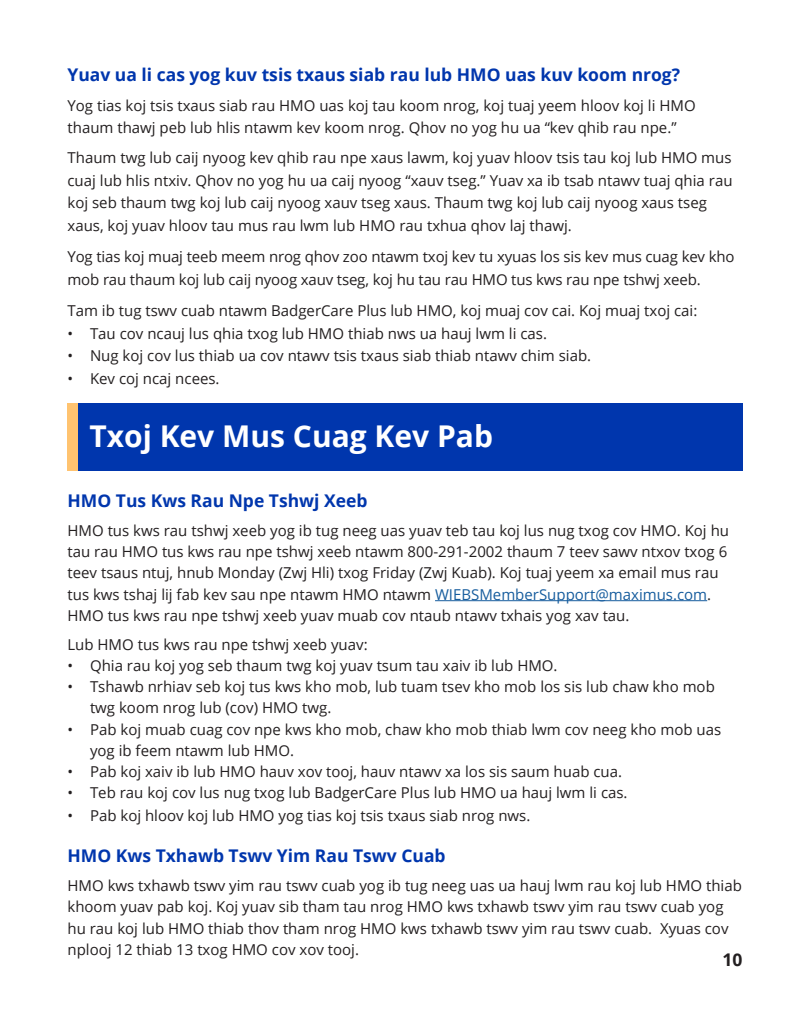
<style>
.page{position:relative;width:810px;height:1035px;background:#fff}
.page>*{position:absolute;margin:0;border:0;box-sizing:border-box;transform-origin:0 0}
.t1{font:700 30px "Open Sans";color:#fff}
.t2{font:700 17.5px "Open Sans";color:#0036ad}
.t3{font:700 17.5px "Open Sans";color:#231f20}
.t4{font:15px/21.2px "Open Sans";color:#231f20}
.s1{color:#175d9e}
</style>
<div class="page">
<div style="left:70px;top:403px;width:672px;height:67px;background:#0036ad"></div>
<div style="left:68px;top:403px;width:10px;height:67px;background:#ffc370"></div>
<hr style="left:435px;top:600px;width:272px;height:1px;background:#175d9e">
<p class="t2" style="left:68px;top:62px;width:614px">Yuav ua li cas yog kuv tsis txaus siab rau lub HMO uas kuv koom nrog?</p>
<p class="t4" style="left:68px;top:94px;width:630px;line-height:22.5px">Yog tias koj tsis txaus siab rau HMO uas koj tau koom nrog, koj tuaj yeem hloov koj li HMO thaum thawj peb lub hlis ntawm kev koom nrog. Qhov no yog hu ua “kev qhib rau npe.”</p>
<p class="t4" style="left:68px;top:146px;width:667px;line-height:22.5px">Thaum twg lub caij nyoog kev qhib rau npe xaus lawm, koj yuav hloov tsis tau koj lub HMO mus cuaj lub hlis ntxiv. Qhov no yog hu ua caij nyoog “xauv tseg.” Yuav xa ib tsab ntawv tuaj qhia rau koj seb thaum twg koj lub caij nyoog xauv tseg xaus. Thaum twg koj lub caij nyoog xaus tseg xaus, koj yuav hloov tau mus rau lwm lub HMO rau txhua qhov laj thawj.</p>
<p class="t4" style="left:68px;top:245px;width:669px;line-height:22.5px">Yog tias koj muaj teeb meem nrog qhov zoo ntawm txoj kev tu xyuas los sis kev mus cuag kev kho mob rau thaum koj lub caij nyoog xauv tseg, koj hu tau rau HMO tus kws rau npe tshwj xeeb.</p>
<p class="t4" style="left:68px;top:300px;width:631px">Tam ib tug tswv cuab ntawm BadgerCare Plus lub HMO, koj muaj cov cai. Koj muaj txoj cai:</p>
<p class="t4" style="left:68px;top:322px;width:481px">• Tau cov ncauj lus qhia txog lub HMO thiab nws ua hauj lwm li cas.</p>
<p class="t4" style="left:68px;top:345px;width:525px">• Nug koj cov lus thiab ua cov ntawv tsis txaus siab thiab ntawv chim siab.</p>
<p class="t4" style="left:68px;top:367px;width:154px">• Kev coj ncaj ncees.</p>
<p class="t1" style="left:89px;top:415px;width:405px">Txoj Kev Mus Cuag Kev Pab</p>
<p class="t2" style="left:68px;top:488px;width:302px">HMO Tus Kws Rau Npe Tshwj Xeeb</p>
<p class="t4" style="left:68px;top:519px;width:663px">HMO tus kws rau tshwj xeeb yog ib tug neeg uas yuav teb tau koj lus nug txog cov HMO. Koj hu tau rau HMO tus kws rau npe tshwj xeeb ntawm 800-291-2002 thaum 7 teev sawv ntxov txog 6 teev tsaus ntuj, hnub Monday (Zwj Hli) txog Friday (Zwj Kuab). Koj tuaj yeem xa email mus rau tus kws tshaj lij fab kev sau npe ntawm HMO ntawm <span class="s1">WIEBSMemberSupport@maximus.com</span>.<br>HMO tus kws rau npe tshwj xeeb yuav muab cov ntaub ntawv txhais yog xav tau.</p>
<p class="t4" style="left:68px;top:633px;width:302px">Lub HMO tus kws rau npe tshwj xeeb yuav:</p>
<p class="t4" style="left:68px;top:654px;width:492px">• Qhia rau koj yog seb thaum twg koj yuav tsum tau xaiv ib lub HMO.</p>
<p class="t4" style="left:90px;top:676px;width:626px;text-indent:-22px">• Tshawb nrhiav seb koj tus kws kho mob, lub tuam tsev kho mob los sis lub chaw kho mob twg koom nrog lub (cov) HMO twg.</p>
<p class="t4" style="left:90px;top:718px;width:633px;text-indent:-22px">• Pab koj muab cuag cov npe kws kho mob, chaw kho mob thiab lwm cov neeg kho mob uas yog ib feem ntawm lub HMO.</p>
<p class="t4" style="left:68px;top:761px;width:556px">• Pab koj xaiv ib lub HMO hauv xov tooj, hauv ntawv xa los sis saum huab cua.</p>
<p class="t4" style="left:68px;top:782px;width:562px">• Teb rau koj cov lus nug txog lub BadgerCare Plus lub HMO ua hauj lwm li cas.</p>
<p class="t4" style="left:68px;top:804px;width:464px">• Pab koj hloov koj lub HMO yog tias koj tsis txaus siab nrog nws.</p>
<p class="t2" style="left:68px;top:844px;width:380px">HMO Kws Txhawb Tswv Yim Rau Tswv Cuab</p>
<p class="t4" style="left:68px;top:875px;width:676px">HMO kws txhawb tswv yim rau tswv cuab yog ib tug neeg uas ua hauj lwm rau koj lub HMO thiab khoom yuav pab koj. Koj yuav sib tham tau nrog HMO kws txhawb tswv yim rau tswv cuab yog hu rau koj lub HMO thiab thov tham nrog HMO kws txhawb tswv yim rau tswv cuab. Xyuas cov nplooj 12 thiab 13 txog HMO cov xov tooj.</p>
<p class="t3" style="left:723px;top:948px;width:21px">10</p>
</div>
